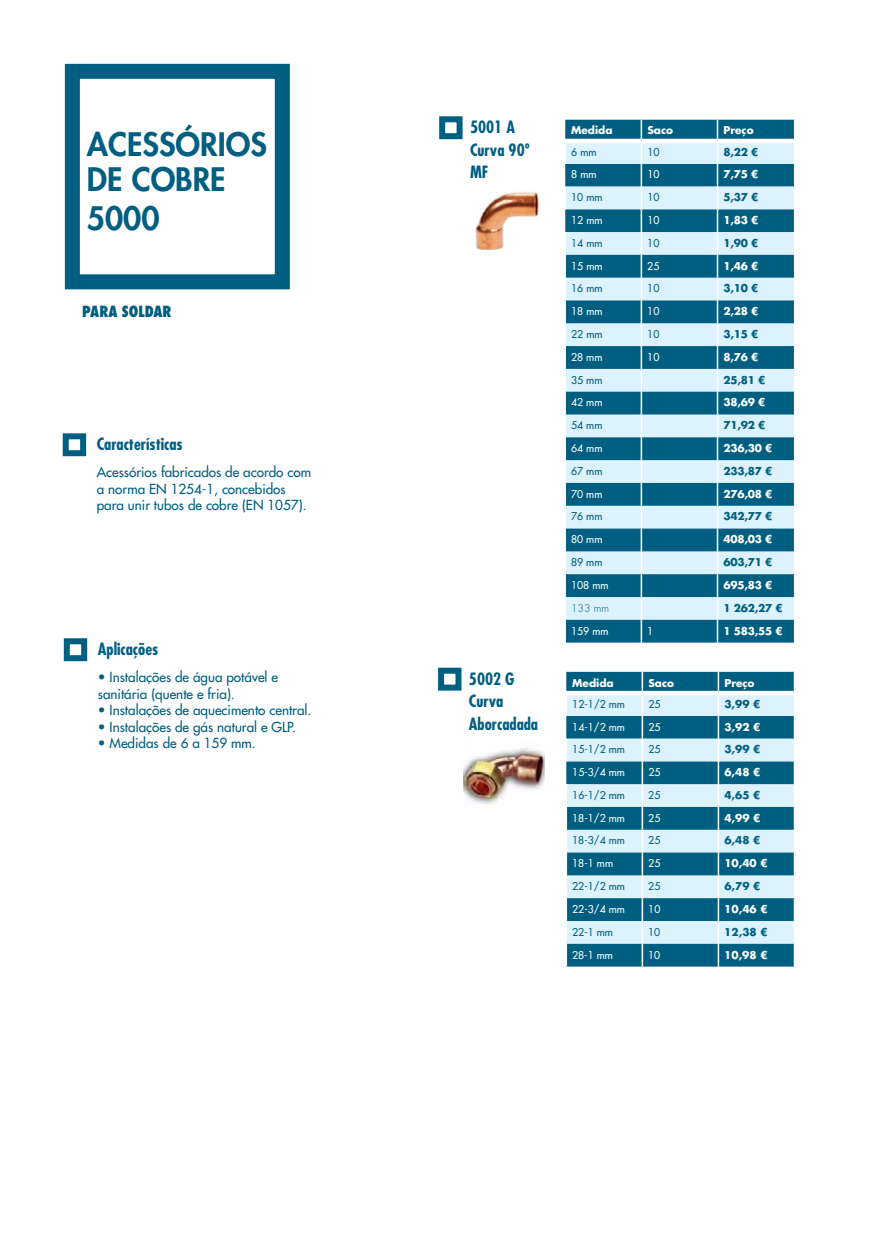
<style>
.page{position:relative;width:872px;height:1234px;background:#fff}
.page>*{position:absolute;margin:0;border:0;box-sizing:border-box;transform-origin:0 0}
.t1{font:800 31.5px/35.4px "Futura Std";color:#005f80}
.t2{font:700 condensed 16.5px/22.5px "Futura Std";color:#005f80}
.t3{font:800 condensed 15px "Futura";color:#005f80}
.t4{font:500 13.5px/16.5px "Futura Std";color:#005f80}
.t5{font:700 10.5px "Futura Std";color:#fff}
.t6{font:500 10.5px "Futura Std";color:#fff}
.t7{font:500 10.5px "Futura Std";color:#005f80}
.t8{font:700 10.5px "Futura Std";letter-spacing:-.02em;color:#005f80}
.t9{font:300 10.5px "Futura Std";color:#005f80}
</style>
<div class="page">
<div style="left:65px;top:64px;width:225px;height:225px;border:15px solid #005f80"></div>
<div style="left:63px;top:433px;width:23px;height:23px;border:6px solid #005f80"></div>
<div style="left:64px;top:638px;width:23px;height:23px;border:6px solid #005f80"></div>
<svg style="left:565px;top:120px;width:230px;height:522px;background:#70a9bf"></svg>
<div style="left:567px;top:738px;width:226px;height:23px;background:#dcf2fd"></div>
<svg style="left:566px;top:761px;width:227px;height:205px;background:#62a1b8"></svg>
<svg style="left:566px;top:671px;width:227px;height:67px;background:#4e93ac"></svg>
<hr style="left:641px;top:715px;width:2px;height:23px;background:#fff">
<hr style="left:717px;top:715px;width:2px;height:23px;background:#fff">
<hr style="left:565px;top:695px;width:2px;height:20px;background:#fff">
<hr style="left:641px;top:695px;width:2px;height:20px;background:#fff">
<hr style="left:717px;top:695px;width:2px;height:20px;background:#fff">
<hr style="left:565px;top:784px;width:2px;height:22px;background:#fff">
<hr style="left:565px;top:829px;width:2px;height:23px;background:#fff">
<hr style="left:565px;top:875px;width:2px;height:23px;background:#fff">
<hr style="left:565px;top:898px;width:2px;height:22px;background:#fff">
<hr style="left:565px;top:920px;width:2px;height:23px;background:#fff">
<hr style="left:641px;top:738px;width:2px;height:23px;background:#fff">
<hr style="left:641px;top:761px;width:2px;height:23px;background:#fff">
<hr style="left:641px;top:784px;width:2px;height:22px;background:#fff">
<hr style="left:641px;top:829px;width:2px;height:23px;background:#fff">
<hr style="left:641px;top:875px;width:2px;height:23px;background:#fff">
<hr style="left:641px;top:898px;width:2px;height:22px;background:#fff">
<hr style="left:641px;top:920px;width:2px;height:23px;background:#fff">
<hr style="left:717px;top:738px;width:2px;height:23px;background:#fff">
<hr style="left:717px;top:761px;width:2px;height:23px;background:#fff">
<hr style="left:717px;top:784px;width:2px;height:22px;background:#fff">
<hr style="left:717px;top:829px;width:2px;height:23px;background:#fff">
<hr style="left:717px;top:875px;width:2px;height:23px;background:#fff">
<hr style="left:717px;top:898px;width:2px;height:22px;background:#fff">
<hr style="left:717px;top:920px;width:2px;height:23px;background:#fff">
<hr style="left:565px;top:806px;width:2px;height:23px;background:#fff">
<hr style="left:641px;top:806px;width:2px;height:23px;background:#fff">
<hr style="left:717px;top:806px;width:2px;height:23px;background:#fff">
<hr style="left:565px;top:852px;width:2px;height:23px;background:#fff">
<hr style="left:641px;top:852px;width:2px;height:23px;background:#fff">
<hr style="left:717px;top:852px;width:2px;height:23px;background:#fff">
<div style="left:565px;top:690px;width:77px;height:5px;background:#fff"></div>
<div style="left:642px;top:690px;width:76px;height:5px;background:#fff"></div>
<div style="left:718px;top:690px;width:75px;height:5px;background:#fff"></div>
<hr style="left:565px;top:943px;width:2px;height:23px;background:#fff">
<hr style="left:641px;top:943px;width:2px;height:23px;background:#fff">
<hr style="left:717px;top:943px;width:2px;height:23px;background:#fff">
<img style="left:463px;top:748px;width:81px;height:59px">
<img style="left:475px;top:191px;width:64px;height:60px">
<div style="left:439px;top:116px;width:23px;height:23px;border:6px solid #005f80"></div>
<div style="left:438px;top:667px;width:23px;height:23px;border:6px solid #005f80"></div>
<h1 class="t1" style="left:87px;top:126px;width:182px">ACESSÓRIOS<br>DE COBRE</h1>
<h1 class="t1" style="left:87px;top:200px;width:74px">5000</h1>
<p class="t3" style="left:82px;top:301px;width:91px">PARA SOLDAR</p>
<p class="t2" style="left:97px;top:433px;width:87px">Características</p>
<p class="t4" style="left:97px;top:464px;width:216px">Acessórios fabricados de acordo com a norma EN 1254-1, concebidos para unir tubos de cobre (EN 1057).</p>
<p class="t2" style="left:98px;top:637px;width:62px">Aplicações</p>
<p class="t4" style="left:98px;top:668px;width:182px">• Instalações de água potável e sanitária (quente e fria).</p>
<p class="t4" style="left:98px;top:701px;width:215px">• Instalações de aquecimento central.</p>
<p class="t4" style="left:98px;top:718px;width:200px">• Instalações de gás natural e GLP.</p>
<p class="t4" style="left:98px;top:734px;width:159px">• Medidas de 6 a 159 mm.</p>
<p class="t2" style="left:470px;top:116px;width:61px">5001 A<br>Curva 90º<br>MF</p>
<p class="t2" style="left:469px;top:667px;width:71px">5002 G<br>Curva<br>Aborcadada</p>
<p class="t5" style="left:571px;top:123px;width:43px">Medida</p>
<p class="t5" style="left:647px;top:123px;width:27px">Saco</p>
<p class="t5" style="left:723px;top:123px;width:32px">Preço</p>
<p class="t7" style="left:571px;top:145px;width:27px">6 mm</p>
<p class="t7" style="left:647px;top:145px;width:14px">10</p>
<p class="t8" style="left:723px;top:145px;width:36px">8,22 €</p>
<p class="t6" style="left:571px;top:168px;width:27px">8 mm</p>
<p class="t6" style="left:647px;top:168px;width:14px">10</p>
<p class="t5" style="left:723px;top:167px;width:36px">7,75 €</p>
<p class="t7" style="left:571px;top:191px;width:33px">10 mm</p>
<p class="t7" style="left:647px;top:191px;width:14px">10</p>
<p class="t8" style="left:723px;top:190px;width:36px">5,37 €</p>
<p class="t6" style="left:571px;top:214px;width:33px">12 mm</p>
<p class="t6" style="left:647px;top:214px;width:14px">10</p>
<p class="t5" style="left:723px;top:213px;width:36px">1,83 €</p>
<p class="t7" style="left:571px;top:236px;width:33px">14 mm</p>
<p class="t7" style="left:647px;top:236px;width:14px">10</p>
<p class="t8" style="left:723px;top:236px;width:36px">1,90 €</p>
<p class="t6" style="left:571px;top:259px;width:33px">15 mm</p>
<p class="t6" style="left:647px;top:259px;width:14px">25</p>
<p class="t5" style="left:723px;top:258px;width:36px">1,46 €</p>
<p class="t7" style="left:571px;top:282px;width:33px">16 mm</p>
<p class="t7" style="left:647px;top:282px;width:14px">10</p>
<p class="t8" style="left:723px;top:281px;width:36px">3,10 €</p>
<p class="t6" style="left:571px;top:304px;width:33px">18 mm</p>
<p class="t6" style="left:647px;top:304px;width:14px">10</p>
<p class="t5" style="left:723px;top:304px;width:36px">2,28 €</p>
<p class="t7" style="left:571px;top:327px;width:33px">22 mm</p>
<p class="t7" style="left:647px;top:327px;width:14px">10</p>
<p class="t8" style="left:723px;top:327px;width:36px">3,15 €</p>
<p class="t6" style="left:571px;top:350px;width:33px">28 mm</p>
<p class="t6" style="left:647px;top:350px;width:14px">10</p>
<p class="t5" style="left:723px;top:350px;width:36px">8,76 €</p>
<p class="t7" style="left:571px;top:373px;width:33px">35 mm</p>
<p class="t8" style="left:723px;top:372px;width:43px">25,81 €</p>
<p class="t6" style="left:571px;top:396px;width:33px">42 mm</p>
<p class="t5" style="left:723px;top:395px;width:43px">38,69 €</p>
<p class="t7" style="left:571px;top:418px;width:33px">54 mm</p>
<p class="t8" style="left:723px;top:418px;width:43px">71,92 €</p>
<p class="t6" style="left:571px;top:441px;width:33px">64 mm</p>
<p class="t5" style="left:723px;top:441px;width:50px">236,30 €</p>
<p class="t7" style="left:571px;top:464px;width:33px">67 mm</p>
<p class="t8" style="left:723px;top:464px;width:50px">233,87 €</p>
<p class="t6" style="left:571px;top:487px;width:33px">70 mm</p>
<p class="t5" style="left:723px;top:486px;width:50px">276,08 €</p>
<p class="t7" style="left:571px;top:510px;width:33px">76 mm</p>
<p class="t8" style="left:723px;top:509px;width:50px">342,77 €</p>
<p class="t6" style="left:571px;top:532px;width:33px">80 mm</p>
<p class="t5" style="left:723px;top:532px;width:50px">408,03 €</p>
<p class="t7" style="left:571px;top:555px;width:33px">89 mm</p>
<p class="t8" style="left:723px;top:555px;width:50px">603,71 €</p>
<p class="t6" style="left:571px;top:578px;width:39px">108 mm</p>
<p class="t5" style="left:723px;top:578px;width:50px">695,83 €</p>
<p class="t9" style="left:571px;top:601px;width:40px">133 mm</p>
<p class="t8" style="left:723px;top:600px;width:61px">1 262,27 €</p>
<p class="t6" style="left:571px;top:624px;width:39px">159 mm</p>
<p class="t6" style="left:647px;top:624px;width:8px">1</p>
<p class="t5" style="left:723px;top:623px;width:61px">1 583,55 €</p>
<p class="t5" style="left:572px;top:675px;width:43px">Medida</p>
<p class="t5" style="left:648px;top:675px;width:27px">Saco</p>
<p class="t5" style="left:724px;top:675px;width:32px">Preço</p>
<p class="t7" style="left:572px;top:697px;width:54px">12-1/2 mm</p>
<p class="t7" style="left:648px;top:697px;width:14px">25</p>
<p class="t8" style="left:724px;top:696px;width:38px">3,99 €</p>
<p class="t6" style="left:572px;top:720px;width:54px">14-1/2 mm</p>
<p class="t6" style="left:648px;top:720px;width:14px">25</p>
<p class="t5" style="left:724px;top:719px;width:38px">3,92 €</p>
<p class="t7" style="left:572px;top:742px;width:54px">15-1/2 mm</p>
<p class="t7" style="left:648px;top:742px;width:14px">25</p>
<p class="t8" style="left:724px;top:742px;width:38px">3,99 €</p>
<p class="t6" style="left:572px;top:765px;width:54px">15-3/4 mm</p>
<p class="t6" style="left:648px;top:765px;width:14px">25</p>
<p class="t5" style="left:724px;top:765px;width:38px">6,48 €</p>
<p class="t7" style="left:572px;top:788px;width:54px">16-1/2 mm</p>
<p class="t7" style="left:648px;top:788px;width:14px">25</p>
<p class="t8" style="left:724px;top:787px;width:38px">4,65 €</p>
<p class="t6" style="left:572px;top:811px;width:54px">18-1/2 mm</p>
<p class="t6" style="left:648px;top:811px;width:14px">25</p>
<p class="t5" style="left:724px;top:810px;width:38px">4,99 €</p>
<p class="t7" style="left:572px;top:833px;width:54px">18-3/4 mm</p>
<p class="t7" style="left:648px;top:833px;width:14px">25</p>
<p class="t8" style="left:724px;top:833px;width:38px">6,48 €</p>
<p class="t6" style="left:572px;top:856px;width:42px">18-1 mm</p>
<p class="t6" style="left:648px;top:856px;width:14px">25</p>
<p class="t5" style="left:724px;top:856px;width:45px">10,40 €</p>
<p class="t7" style="left:572px;top:879px;width:54px">22-1/2 mm</p>
<p class="t7" style="left:648px;top:879px;width:14px">25</p>
<p class="t8" style="left:724px;top:878px;width:38px">6,79 €</p>
<p class="t6" style="left:572px;top:902px;width:54px">22-3/4 mm</p>
<p class="t6" style="left:648px;top:902px;width:14px">10</p>
<p class="t5" style="left:724px;top:901px;width:45px">10,46 €</p>
<p class="t7" style="left:572px;top:925px;width:42px">22-1 mm</p>
<p class="t7" style="left:648px;top:925px;width:14px">10</p>
<p class="t8" style="left:724px;top:924px;width:45px">12,38 €</p>
<p class="t6" style="left:572px;top:947px;width:42px">28-1 mm</p>
<p class="t6" style="left:648px;top:947px;width:14px">10</p>
<p class="t5" style="left:724px;top:947px;width:45px">10,98 €</p>
</div>
